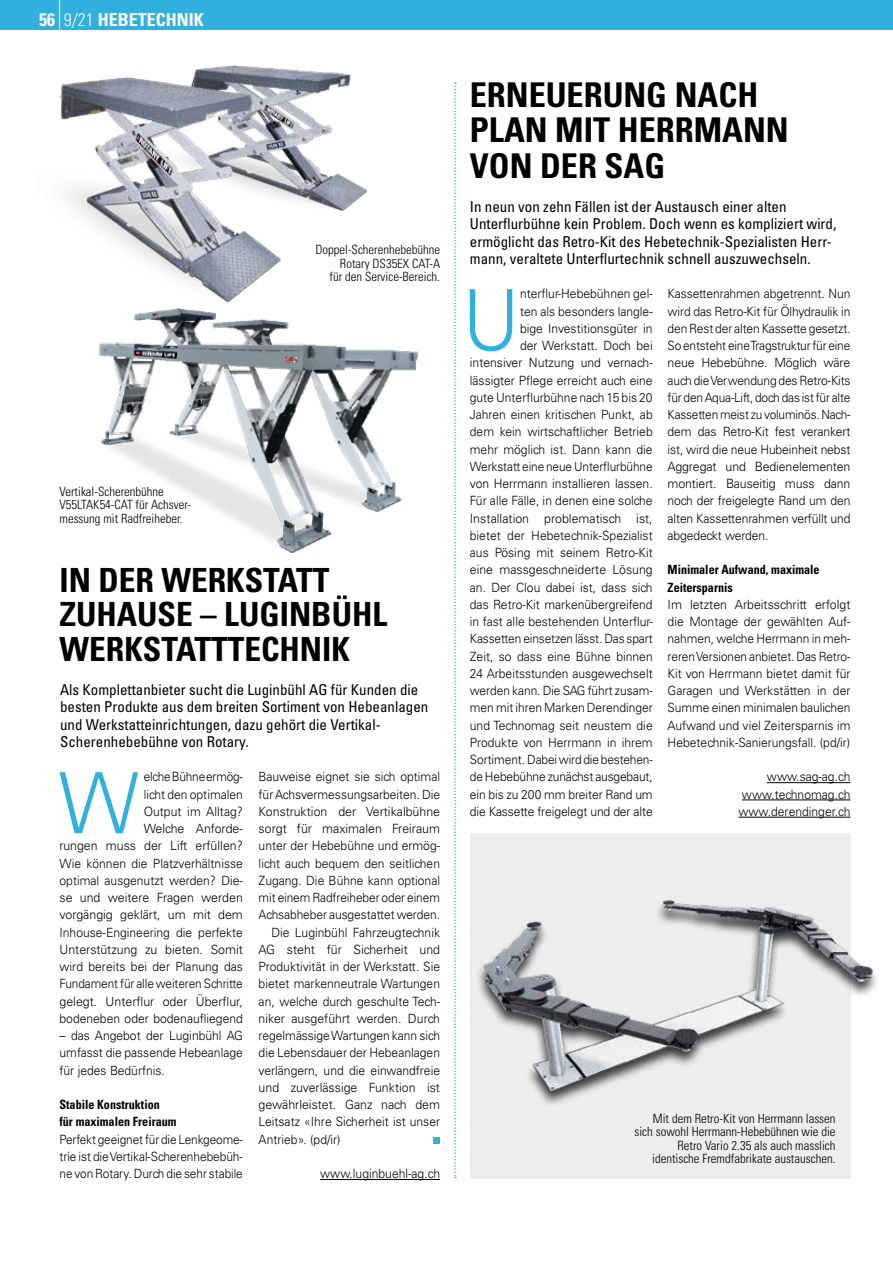
<style>
.page{position:relative;width:893px;height:1263px;background:#fff}
.page>*{position:absolute;margin:0;border:0;box-sizing:border-box;transform-origin:0 0}
.t1{font:300 84.45px "Univers LT Std";color:#31afde;scale:.95 1}
.t2{font:700 condensed 34.2px/35.4px "Univers LT Std";color:#000}
.t3{font:700 condensed 33.3px/34.5px "Univers LT Std";color:#000}
.t4{font:700 condensed 18px "Univers LT Std";color:#fff}
.t5{font:condensed 15px/17.2px "Univers LT Std";color:#000}
.t6{font:300 12.75px/17.2px "Univers LT Std";color:#000;text-align:justify;scale:.95 1}
.t7{font:300 12.75px/17.2px "Univers LT Std";color:#000;text-align:right;scale:.93 1}
.t8{font:300 12.75px/17.2px "Univers LT Std";color:#000;text-align:justify}
.t9{font:300 condensed 12.75px/13.5px "Univers LT Std";color:#000;text-align:right}
.t10{font:300 12.75px "Univers LT Std";color:#000;scale:.94 1}
.t11{font:700 condensed 12.75px/17.2px "Univers LT Std";color:#000;scale:.95 1}
.t12{font:300 12.75px "Univers LT Std";color:#000;scale:.96 1}
.s1{font-weight:300}
</style>
<div class="page">
<div style="left:0;top:0;width:893px;height:30px;background:#31afde"></div>
<hr style="left:59px;top:0;width:1px;height:30px;background:#fff">
<div style="left:470px;top:833px;width:380px;height:345px;background:#ededed"></div>
<img style="left:478px;top:833px;width:399px;height:276px">
<hr style="left:767px;top:782px;width:83px;height:1px;background:#000">
<hr style="left:742px;top:800px;width:108px;height:1px;background:#000">
<hr style="left:738px;top:817px;width:112px;height:1px;background:#000">
<svg style="left:454px;top:82px;width:2px;height:1096px"></svg>
<hr style="left:320px;top:1179px;width:120px;height:1px;background:#000">
<div style="left:434px;top:1137px;width:6px;height:7px;background:#31afde"></div>
<img style="left:99px;top:308px;width:318px;height:245px">
<img style="left:60px;top:65px;width:308px;height:238px">
<h3 class="t4" style="left:39px;top:8px;width:166px">56 <span class="s1">9/21</span> HEBETECHNIK</h3>
<p class="t9" style="left:60px;top:484px;width:133px;text-align:left">Vertikal-Scherenbühne<br>V55LTAK54-CAT für Achsver&shy;messung mit Radfreiheber.</p>
<p class="t9" style="left:316px;top:243px;width:126px">Doppel-Scherenhebebühne<br>Rotary DS35EX CAT-A<br>für den Service-Bereich.</p>
<h3 class="t3" style="left:60px;top:562px;width:329px">IN DER WERKSTATT<br>ZUHAUSE – LUGINBÜHL<br>WERKSTATTTECHNIK</h3>
<p class="t5" style="left:60px;top:681px;width:370px">Als Komplettanbieter sucht die Luginbühl AG für Kunden die besten Produkte aus dem breiten Sortiment von Hebeanlagen und Werkstatteinrichtungen, dazu gehört die Vertikal-Scherenhebebühne von Rotary.</p>
<p class="t6" style="left:259px;top:768px;width:193px">Bauweise eignet sie sich optimal</p>
<p class="t6" style="left:259px;top:785px;width:193px">für Achsvermessungsarbeiten. Die</p>
<p class="t8" style="left:259px;top:803px;width:183px">Konstruktion der Vertikalbühne</p>
<p class="t8" style="left:259px;top:820px;width:183px">sorgt für maximalen Freiraum</p>
<p class="t6" style="left:259px;top:837px;width:193px">unter der Hebebühne und ermög-</p>
<p class="t6" style="left:259px;top:854px;width:192px">licht auch bequem den seitlichen</p>
<p class="t6" style="left:259px;top:872px;width:193px">Zugang. Die Bühne kann optional</p>
<p class="t10" style="left:259px;top:890px;width:194px">mit einem Radfreiheber oder einem</p>
<p class="t10" style="left:259px;top:907px;width:194px">Achsabheber ausgestattet werden.</p>
<p class="t6" style="left:271px;top:923px;width:179px">Die Luginbühl Fahrzeugtechnik</p>
<p class="t8" style="left:259px;top:941px;width:183px">AG steht für Sicherheit und</p>
<p class="t6" style="left:259px;top:958px;width:192px">Produktivität in der Werkstatt. Sie</p>
<p class="t6" style="left:259px;top:975px;width:193px">bietet markenneutrale Wartungen</p>
<p class="t6" style="left:259px;top:992px;width:193px">an, welche durch geschulte Tech-</p>
<p class="t12" style="left:259px;top:1011px;width:191px">niker ausgeführt werden. Durch</p>
<p class="t10" style="left:259px;top:1028px;width:195px">regelmässige Wartungen kann sich</p>
<p class="t6" style="left:259px;top:1044px;width:193px">die Lebensdauer der Hebeanlagen</p>
<p class="t6" style="left:259px;top:1061px;width:193px">verlängern, und die einwandfreie</p>
<p class="t8" style="left:259px;top:1079px;width:183px">und zuverlässige Funktion ist</p>
<p class="t8" style="left:259px;top:1096px;width:183px">gewährleistet. Ganz nach dem</p>
<p class="t6" style="left:259px;top:1113px;width:193px">Leitsatz «Ihre Sicherheit ist unser</p>
<p class="t6" style="left:259px;top:1130px;width:88px">Antrieb». (pd/ir)</p>
<p class="t6" style="left:320px;top:1165px;width:128px">www.luginbuehl-ag.ch</p>
<h1 class="t1" style="left:59px;top:752px;width:86px">W</h1>
<p class="t7" style="left:60px;top:768px;width:199px">elche Bühne ermög-<br>licht den optimalen<br>Output im Alltag?<br>Welche Anforde-<br>rungen muss der Lift erfüllen?<br>Wie können die Platzverhältnisse optimal ausgenutzt werden? Die&shy;se und weitere Fragen werden vorgängig geklärt, um mit dem<br>Inhouse-Engineering die perfekte<br>Unterstützung zu bieten. Somit wird bereits bei der Planung das<br>Fundament für alle weiteren Schritte gelegt. Unterflur oder Überflur, bodeneben oder bodenaufliegend</p>
<p class="t6" style="left:60px;top:1027px;width:195px">– das Angebot der Luginbühl AG umfasst die passende Hebeanlage für jedes Bedürfnis.</p>
<p class="t11" style="left:60px;top:1096px;width:125px">Stabile Konstruktion<br>für maximalen Freiraum</p>
<p class="t7" style="left:60px;top:1130px;width:199px;text-align:justify">Perfekt geeignet für die Lenkgeome&shy;trie ist die Vertikal-Scherenhebebüh&shy;ne von Rotary. Durch die sehr stabile</p>
<h2 class="t2" style="left:470px;top:77px;width:320px">ERNEUERUNG NACH<br>PLAN MIT HERRMANN<br>VON DER SAG</h2>
<p class="t5" style="left:470px;top:198px;width:368px">In neun von zehn Fällen ist der Austausch einer alten Unterflurbühne kein Problem. Doch wenn es kompliziert wird, ermöglicht das Retro-Kit des Hebetechnik-Spezialisten Herr&shy;mann, veraltete Unterflurtechnik schnell auszuwechseln.</p>
<p class="t6" style="left:470px;top:285px;width:194px;text-align:right">nterflur-Hebebühnen gel-<br>ten als besonders langle-<br>bige Investitionsgüter in<br>der Werkstatt. Doch bei intensiver Nutzung und vernach&shy;lässigter Pflege erreicht auch eine gute Unterflurbühne nach 15 bis 20<br>Jahren einen kritischen Punkt, ab dem kein wirtschaftlicher Betrieb mehr möglich ist. Dann kann die<br>Werkstatt eine neue Unterflurbühne von Herrmann installieren lassen.<br>Für alle Fälle, in denen eine solche<br>Installation problematisch ist, bietet der Hebetechnik-Spezialist aus Pösing mit seinem Retro-Kit eine massgeschneiderte Lösung an. Der Clou dabei ist, dass sich das Retro-Kit markenübergreifend in fast alle bestehenden Unterflur-<br>Kassetten einsetzen lässt. Das spart<br>Zeit, so dass eine Bühne binnen<br>24 Arbeitsstunden ausgewechselt werden kann. Die SAG führt zusam&shy;men mit ihren Marken Derendinger und Technomag seit neustem die<br>Produkte von Herrmann in ihrem<br>Sortiment. Dabei wird die bestehen&shy;de Hebebühne zunächst ausgebaut, ein bis zu 200 mm breiter Rand um die Kassette freigelegt und der alte</p>
<p class="t6" style="left:668px;top:285px;width:194px">Kassettenrahmen abgetrennt. Nun wird das Retro-Kit für Ölhydraulik in den Rest der alten Kassette gesetzt.<br>So entsteht eine Tragstruktur für eine neue Hebebühne. Möglich wäre auch die Verwendung des Retro-Kits für den Aqua-Lift, doch das ist für alte Kassetten meist zu voluminös. Nach&shy;dem das Retro-Kit fest verankert ist, wird die neue Hubeinheit nebst Aggregat und Bedienelementen montiert. Bauseitig muss dann noch der freigelegte Rand um den alten Kassettenrahmen verfüllt und abgedeckt werden.</p>
<h1 class="t1" style="left:462px;top:269px;width:62px">U</h1>
<p class="t11" style="left:668px;top:561px;width:162px">Minimaler Aufwand, maximale<br>Zeitersparnis</p>
<p class="t8" style="left:668px;top:596px;width:184px">Im letzten Arbeitsschritt erfolgt die Montage der gewählten Auf&shy;nahmen, welche Herrmann in meh&shy;reren Versionen anbietet. Das Retro-Kit von Herrmann bietet damit für Garagen und Werkstätten in der Summe einen minimalen baulichen Aufwand und viel Zeitersparnis im Hebetechnik-Sanierungsfall. (pd/ir)</p>
<p class="t6" style="left:738px;top:768px;width:119px;text-indent:28px">www.sag-ag.ch www.technomag.ch www.derendinger.ch</p>
<p class="t9" style="left:634px;top:1111px;width:203px">Mit dem Retro-Kit von Herrmann lassen sich sowohl Herrmann-Hebebühnen wie die Retro Vario 2.35 als auch masslich identische Fremdfabrikate austauschen.</p>
</div>
